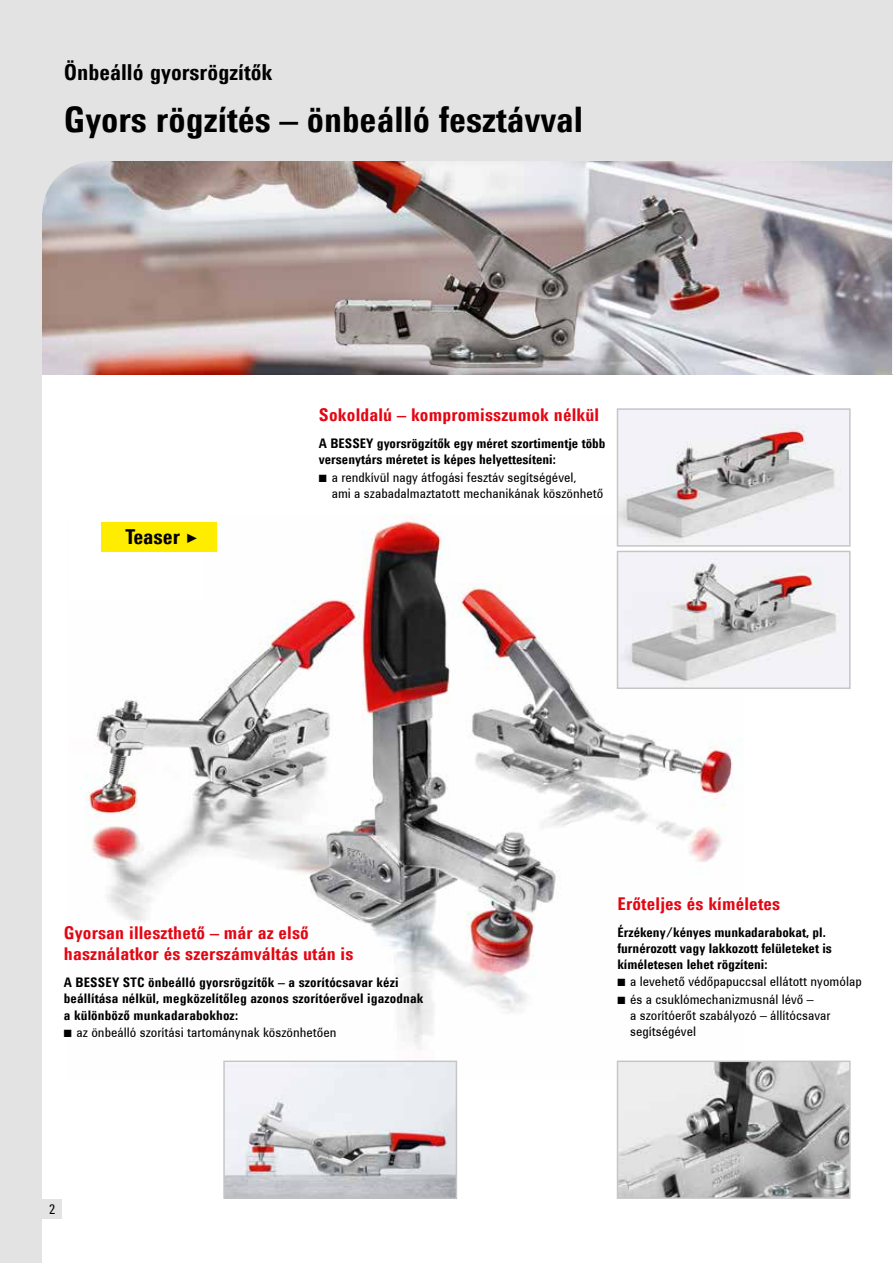
<style>
.page{position:relative;width:893px;height:1263px;background:#fff}
.page>*{position:absolute;margin:0;border:0;box-sizing:border-box;transform-origin:0 0}
.t1{font:700 36px "Utah WGL Cond";color:#000}
.t2{font:700 22.5px "Utah WGL Cond";color:#000}
.t3{font:700 21px "Utah WGL Cond";color:#000}
.t4{font:700 18px/21.6px "Utah WGL Cond";letter-spacing:.01em;color:#e30613}
.t5{font:700 13.5px/16.2px "Utah WGL Cond";color:#000}
.t6{font:13.5px/16.2px "Utah WGL Cond";color:#000}
.s1{font-size:13.5px}
</style>
<div class="page">
<div style="left:0;top:0;width:893px;height:204px;background:#e3e3e3"></div>
<div style="left:0;top:0;width:43px;height:1263px;background:#e3e3e3"></div>
<img style="left:43px;top:162px;width:849px;height:212px">
<img style="left:85px;top:515px;width:659px;height:565px">
<img style="left:620px;top:554px;width:228px;height:132px">
<div style="left:617px;top:551px;width:234px;height:138px;border:2px solid #c6c6c6"></div>
<img style="left:620px;top:411px;width:228px;height:133px">
<div style="left:617px;top:408px;width:234px;height:139px;border:2px solid #c6c6c6"></div>
<img style="left:620px;top:1063px;width:228px;height:133px">
<div style="left:617px;top:1060px;width:234px;height:139px;border:2px solid #c6c6c6"></div>
<img style="left:226px;top:1063px;width:228px;height:133px">
<div style="left:223px;top:1060px;width:234px;height:139px;border:2px solid #c6c6c6"></div>
<div style="left:43px;top:1199px;width:19px;height:20px;background:#e3e3e3"></div>
<svg style="left:42px;top:162px;width:52px;height:51px"></svg>
<hr style="left:892px;top:162px;width:1px;height:212px;background:#fff">
<div style="left:71px;top:441px;width:132px;height:159px;background:#fff"></div>
<div style="left:102px;top:522px;width:115px;height:30px;background:#ffed00"></div>
<svg style="left:618px;top:979px;width:7px;height:7px"></svg>
<svg style="left:618px;top:996px;width:7px;height:8px"></svg>
<h2 class="t2" style="left:64px;top:55px;width:210px">Önbeálló gyorsrögzítők</h2>
<h1 class="t1" style="left:64px;top:92px;width:521px">Gyors rögzítés – önbeálló fesztávval</h1>
<h3 class="t3" style="left:126px;top:521px;width:75px">Teaser <span class="s1">►</span></h3>
<h3 class="t4" style="left:319px;top:404px;width:282px">Sokoldalú – kompromisszumok nélkül</h3>
<p class="t5" style="left:319px;top:435px;width:288px">A BESSEY gyorsrögzítők egy méret szortimentje több versenytárs méretet is képes helyettesíteni:</p>
<p class="t6" style="left:332px;top:468px;width:273px">a rendkívül nagy átfogási fesztáv segítségével,<br>ami a szabadalmaztatott mechanikának köszönhető</p>
<h3 class="t4" style="left:64px;top:921px;width:291px">Gyorsan illeszthető – már az első használatkor és szerszámváltás után is</h3>
<p class="t5" style="left:64px;top:974px;width:361px">A BESSEY STC önbeálló gyorsrögzítők – a szorítócsavar kézi beállítása nélkül, megközelítőleg azonos szorítóerővel igazodnak a különböző munkadarabokhoz:</p>
<p class="t6" style="left:77px;top:1024px;width:261px">az önbeálló szorítási tartománynak köszönhetően</p>
<p class="t6" style="left:49px;top:1200px;width:8px">2</p>
<h3 class="t4" style="left:617px;top:892px;width:164px">Erőteljes és kíméletes</h3>
<p class="t5" style="left:617px;top:923px;width:216px">Érzékeny/kényes munkadarabokat, pl. furnérozott vagy lakkozott felületeket is kíméletesen lehet rögzíteni:</p>
<p class="t6" style="left:630px;top:972px;width:233px;line-height:17.5px">a levehető védőpapuccsal ellátott nyomólap és a csuklómechanizmusnál lévő –</p>
<p class="t6" style="left:630px;top:1007px;width:202px">a szorítóerőt szabályozó – állítócsavar segítségével</p>
</div>
